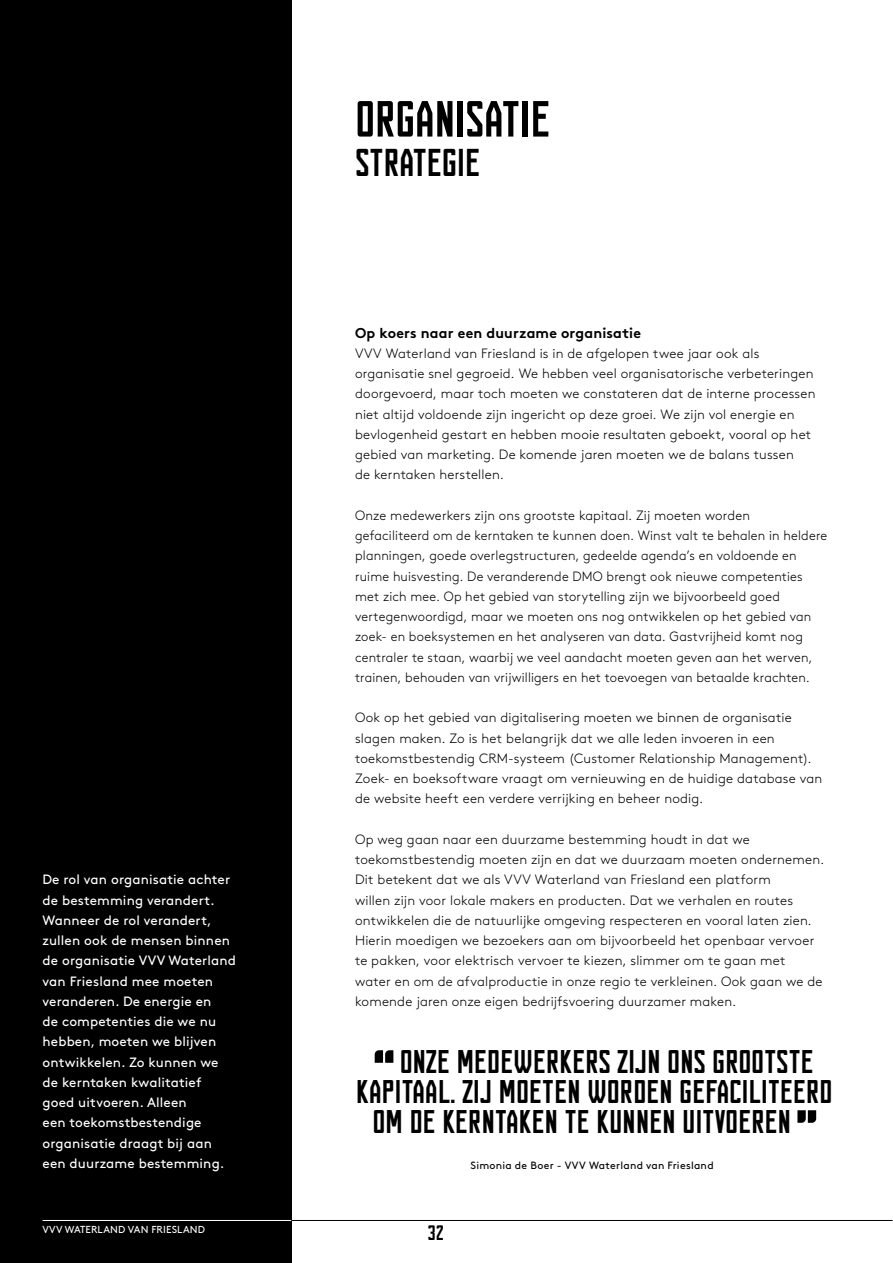
<style>
.page{position:relative;width:893px;height:1263px;background:#fff}
.page>*{position:absolute;margin:0;border:0;box-sizing:border-box;transform-origin:0 0}
.t1{font:condensed 51px "FUNCTION";letter-spacing:-.015em;color:#000}
.t2{font:condensed 39px "FUNCTION";letter-spacing:-.015em;color:#000}
.t3{font:condensed 33px "FUNCTION";letter-spacing:-.01em;color:#000}
.t4{font:condensed 21px "FUNCTION";color:#000}
.t5{font:700 14.25px "Brown Std";letter-spacing:.01em;color:#000}
.t6{font:300 13.5px/20.2px "Brown Std";letter-spacing:.015em;color:#000}
.t7{font:13.5px/20.2px "Brown Std";letter-spacing:.01em;color:#fff}
.t8{font:10.5px "Brown Std";letter-spacing:.025em;color:#000}
.t9{font:10.2px "Brown Std";letter-spacing:.01em;color:#fff}
</style>
<div class="page">
<hr style="left:43px;top:1220px;width:849px;height:1px;background:#000">
<div style="left:0;top:0;width:291px;height:1263px;background:#000"></div>
<hr style="left:43px;top:1220px;width:248px;height:1px;background:#fff">
<svg style="left:375px;top:1050px;width:18px;height:13px"></svg>
<svg style="left:797px;top:1110px;width:19px;height:13px"></svg>
<p class="t7" style="left:43px;top:870px;width:195px">De rol van organisatie achter de bestemming verandert.<br>Wanneer de rol verandert, zullen ook de mensen binnen de organisatie VVV Waterland van Friesland mee moeten veranderen. De energie en<br>de competenties die we nu hebben, moeten we blijven ontwikkelen. Zo kunnen we de kerntaken kwalitatief goed uitvoeren. Alleen<br>een toekomstbestendige organisatie draagt bij aan een duurzame bestemming.</p>
<p class="t9" style="left:43px;top:1224px;width:164px">VVV WATERLAND VAN FRIESLAND</p>
<h1 class="t1" style="left:355px;top:91px;width:197px">ORGANISATIE</h1>
<h2 class="t2" style="left:355px;top:141px;width:127px">STRATEGIE</h2>
<p class="t5" style="left:355px;top:324px;width:287px">Op koers naar een duurzame organisatie</p>
<p class="t6" style="left:355px;top:343px;width:462px">VVV Waterland van Friesland is in de afgelopen twee jaar ook als organisatie snel gegroeid. We hebben veel organisatorische verbeteringen doorgevoerd, maar toch moeten we constateren dat de interne processen niet altijd voldoende zijn ingericht op deze groei. We zijn vol energie en bevlogenheid gestart en hebben mooie resultaten geboekt, vooral op het gebied van marketing. De komende jaren moeten we de balans tussen<br>de kerntaken herstellen.</p>
<p class="t6" style="left:355px;top:505px;width:474px">Onze medewerkers zijn ons grootste kapitaal. Zij moeten worden gefaciliteerd om de kerntaken te kunnen doen. Winst valt te behalen in heldere planningen, goede overlegstructuren, gedeelde agenda’s en voldoende en ruime huisvesting. De veranderende DMO brengt ook nieuwe competenties met zich mee. Op het gebied van storytelling zijn we bijvoorbeeld goed vertegenwoordigd, maar we moeten ons nog ontwikkelen op het gebied van zoek- en boeksystemen en het analyseren van data. Gastvrijheid komt nog centraler te staan, waarbij we veel aandacht moeten geven aan het werven, trainen, behouden van vrijwilligers en het toevoegen van betaalde krachten.</p>
<p class="t6" style="left:355px;top:708px;width:469px">Ook op het gebied van digitalisering moeten we binnen de organisatie slagen maken. Zo is het belangrijk dat we alle leden invoeren in een toekomstbestendig CRM-systeem (Customer Relationship Management).<br>Zoek- en boeksoftware vraagt om vernieuwing en de huidige database van de website heeft een verdere verrijking en beheer nodig.</p>
<p class="t6" style="left:355px;top:829px;width:471px">Op weg gaan naar een duurzame bestemming houdt in dat we toekomstbestendig moeten zijn en dat we duurzaam moeten ondernemen.<br>Dit betekent dat we als VVV Waterland van Friesland een platform<br>willen zijn voor lokale makers en producten. Dat we verhalen en routes ontwikkelen die de natuurlijke omgeving respecteren en vooral laten zien.<br>Hierin moedigen we bezoekers aan om bijvoorbeeld het openbaar vervoer te pakken, voor elektrisch vervoer te kiezen, slimmer om te gaan met water en om de afvalproductie in onze regio te verkleinen. Ook gaan we de komende jaren onze eigen bedrijfsvoering duurzamer maken.</p>
<h3 class="t3" style="left:400px;top:1044px;width:416px">ONZE MEDEWERKERS ZIJN ONS GROOTSTE</h3>
<h3 class="t3" style="left:356px;top:1074px;width:478px">KAPITAAL. ZIJ MOETEN WORDEN GEFACILITEERD</h3>
<h3 class="t3" style="left:372px;top:1104px;width:420px">OM DE KERNTAKEN TE KUNNEN UITVOEREN</h3>
<p class="t8" style="left:471px;top:1159px;width:245px">Simonia de Boer - VVV Waterland van Friesland</p>
<h3 class="t4" style="left:427px;top:1222px;width:18px">32</h3>
</div>
